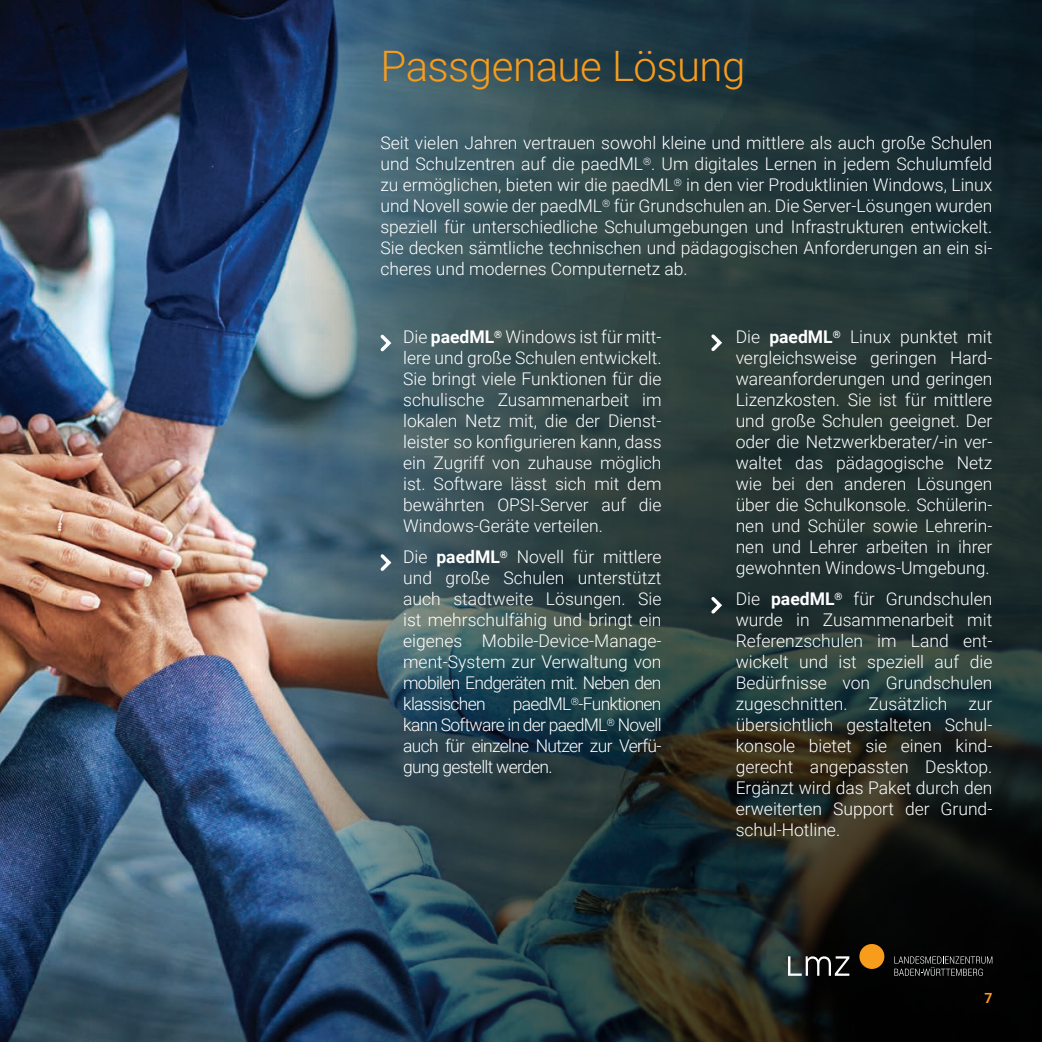
<style>
.page{position:relative;width:1042px;height:1042px;background:#fff}
.page>*{position:absolute;margin:0;border:0;box-sizing:border-box;transform-origin:0 0}
.t1{font:300 42px "Roboto";letter-spacing:-.015em;color:#f89c1c}
.t2{font:300 17.5px/21px "Roboto";color:#fff;text-align:justify}
.t3{font:700 14px "Roboto";color:#f89c1c}
.s1{font-weight:700}
</style>
<div class="page">
<img style="left:0;top:0;width:249px;height:1042px">
<img style="left:249px;top:0;width:793px;height:1042px">
<div style="left:859px;top:944px;width:25px;height:25px;background:#f89c1c;border-radius:50%"></div>
<svg style="left:788px;top:956px;width:61px;height:20px"></svg>
<svg style="left:894px;top:956px;width:98px;height:20px"></svg>
<svg style="left:377px;top:331px;width:17px;height:24px"></svg>
<svg style="left:708px;top:331px;width:16px;height:23px"></svg>
<svg style="left:708px;top:594px;width:16px;height:23px"></svg>
<svg style="left:377px;top:551px;width:17px;height:23px"></svg>
<h1 class="t1" style="left:380px;top:37px;width:367px">Passgenaue Lösung</h1>
<p class="t2" style="left:380px;top:132px;width:613px">Seit vielen Jahren vertrauen sowohl kleine und mittlere als auch große Schulen und Schulzentren auf die paedML<sup>®</sup>. Um digitales Lernen in jedem Schulumfeld zu ermöglichen, bieten wir die paedML<sup>®</sup> in den vier Produktlinien Windows, Linux und Novell sowie der paedML<sup>®</sup> für Grundschulen an. Die Server-Lösungen wurden speziell für unterschiedliche Schulumgebungen und Infrastrukturen entwickelt.<br>Sie decken sämtliche technischen und pädagogischen Anforderungen an ein si&shy;cheres und modernes Computernetz ab.</p>
<p class="t2" style="left:403px;top:326px;width:260px">Die <span class="s1">paedML</span><sup>®</sup> Windows ist für mitt&shy;lere und große Schulen entwickelt.<br>Sie bringt viele Funktionen für die schulische Zusammenarbeit im lokalen Netz mit, die der Dienst&shy;leister so konfigurieren kann, dass ein Zugriff von zuhause möglich ist. Software lässt sich mit dem bewährten OPSI-Server auf die Windows-Geräte verteilen.</p>
<p class="t2" style="left:403px;top:546px;width:260px">Die <span class="s1">paedML</span><sup>®</sup> Novell für mittlere und große Schulen unterstützt auch stadtweite Lösungen. Sie ist mehrschulfähig und bringt ein eigenes Mobile-Device-Manage&shy;ment-System zur Verwaltung von mobilen Endgeräten mit. Neben den klassischen</p>
<p class="t2" style="left:403px;top:693px;width:260px;text-indent:110px">paedML<sup>®</sup>-Funktionen kann Software in der paedML<sup>®</sup> Novell auch für einzelne Nutzer zur Verfü&shy;gung gestellt werden.</p>
<p class="t2" style="left:736px;top:326px;width:258px">Die <span class="s1">paedML</span><sup>®</sup> Linux punktet mit vergleichsweise geringen Hard&shy;wareanforderungen und geringen Lizenzkosten. Sie ist für mittlere und große Schulen geeignet. Der oder die Netzwerkberater/-in ver&shy;waltet das pädagogische Netz wie bei den anderen Lösungen über die Schulkonsole. Schülerin&shy;nen und Schüler sowie Lehrerin&shy;nen und Lehrer arbeiten in ihrer gewohnten Windows-Umgebung.</p>
<p class="t2" style="left:736px;top:588px;width:258px">Die <span class="s1">paedML</span><sup>®</sup> für Grundschulen wurde in Zusammenarbeit mit Referenzschulen im Land ent&shy;wickelt und ist speziell auf die Bedürfnisse von Grundschulen zugeschnitten. Zusätzlich zur übersichtlich gestalteten Schul&shy;konsole bietet sie einen kind&shy;gerecht angepassten Desktop.<br>Ergänzt wird das Paket durch den erweiterten Support der Grund&shy;schul-Hotline.</p>
<p class="t3" style="left:984px;top:988px;width:10px">7</p>
</div>
